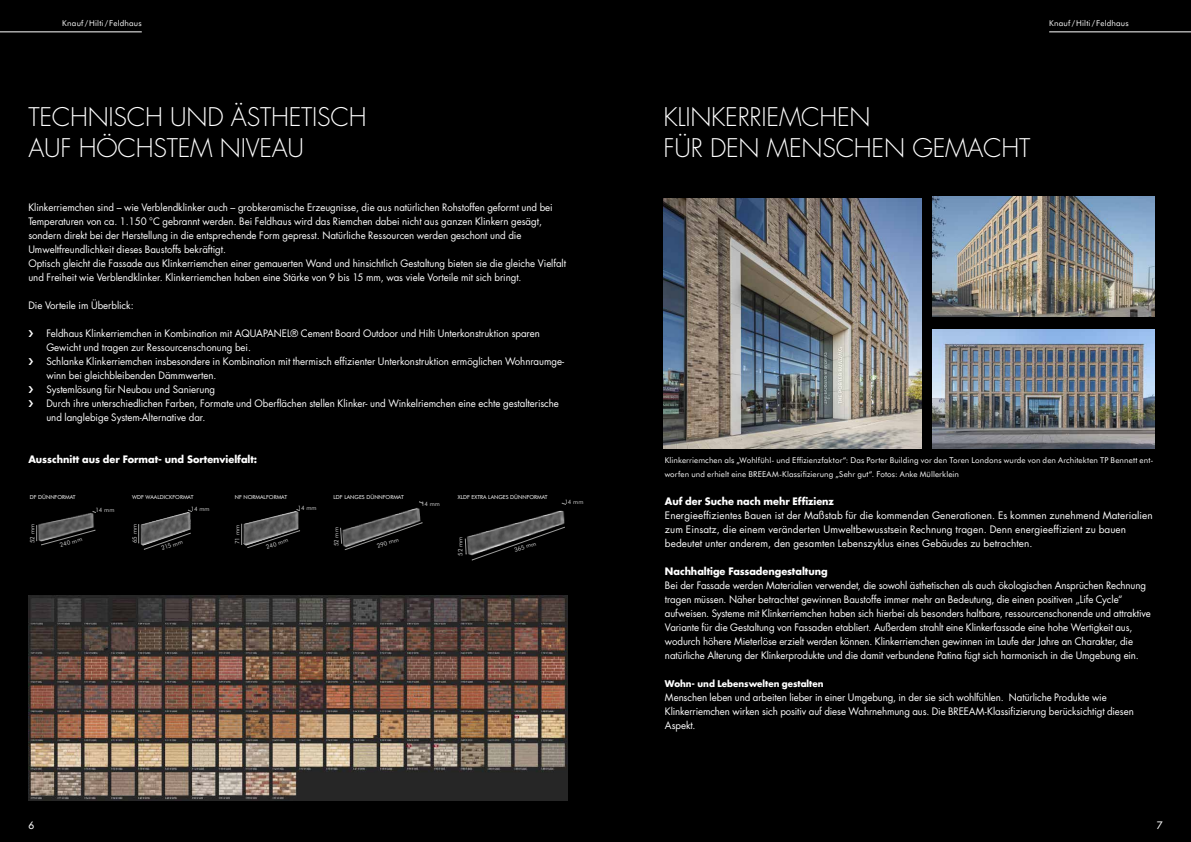
<style>
.page{position:relative;width:1191px;height:842px;background:#000}
.page>*{position:absolute;margin:0;border:0;box-sizing:border-box;transform-origin:0 0}
.t1{font:300 25px/31px "Futura Std";letter-spacing:-.01em;color:#fff}
.t2{font:10px/14px "Futura Std";letter-spacing:-.005em;color:#fff}
.t3{font:700 10px "Futura Std";letter-spacing:-.005em;color:#fff}
.t4{font:500 10px "Futura Std";color:#fff}
.t5{font:700 9px "Futura Std";color:#fff}
.t6{font:8px/14px "Futura BT";letter-spacing:.015em;color:#fff}
.t7{font:6px "Futura BT";letter-spacing:.01em;color:#d0d0d0}
.t8{font:5.5px "Futura BT";color:#fff}
</style>
<div class="page">
<hr style="left:0;top:32px;width:142px;height:1px;background:#fff">
<hr style="left:1049px;top:32px;width:142px;height:1px;background:#fff">
<svg style="left:36px;top:525px;width:1px;height:17px"></svg>
<img style="left:37px;top:511px;width:59px;height:35px">
<img style="left:143px;top:511px;width:50px;height:13px">
<svg style="left:138px;top:524px;width:53px;height:26px"></svg>
<img style="left:241px;top:509px;width:59px;height:39px">
<img style="left:370px;top:503px;width:54px;height:19px">
<img style="left:464px;top:502px;width:101px;height:59px">
<img style="left:28px;top:595px;width:539px;height:205px">
<img style="left:663px;top:199px;width:258px;height:249px">
<img style="left:932px;top:197px;width:222px;height:119px">
<img style="left:932px;top:330px;width:222px;height:119px">
<svg style="left:340px;top:522px;width:83px;height:28px"></svg>
<svg style="left:465px;top:527px;width:100px;height:33px"></svg>
<p class="t6" style="left:62px;top:16px;width:81px">Knauf / Hilti / Feldhaus</p>
<p class="t6" style="left:1049px;top:16px;width:81px">Knauf / Hilti / Feldhaus</p>
<h1 class="t1" style="left:28px;top:102px;width:340px">TECHNISCH UND ÄSTHETISCH<br>AUF HÖCHSTEM NIVEAU</h1>
<p class="t2" style="left:28px;top:200px;width:539px">Klinkerriemchen sind – wie Verblendklinker auch – grobkeramische Erzeugnisse, die aus natürlichen Rohstoffen geformt und bei Temperaturen von ca. 1.150 °C gebrannt werden. Bei Feldhaus wird das Riemchen dabei nicht aus ganzen Klinkern gesägt, sondern direkt bei der Herstellung in die entsprechende Form gepresst. Natürliche Ressourcen werden geschont und die Umweltfreundlichkeit dieses Baustoffs bekräftigt.<br>Optisch gleicht die Fassade aus Klinkerriemchen einer gemauerten Wand und hinsichtlich Gestaltung bieten sie die gleiche Vielfalt und Freiheit wie Verblendklinker. Klinkerriemchen haben eine Stärke von 9 bis 15 mm, was viele Vorteile mit sich bringt.</p>
<p class="t2" style="left:28px;top:298px;width:107px">Die Vorteile im Überblick:</p>
<p class="t2" style="left:46px;top:326px;width:519px">Feldhaus Klinkerriemchen in Kombination mit AQUAPANEL® Cement Board Outdoor und Hilti Unterkonstruktion sparen Gewicht und tragen zur Ressourcenschonung bei.<br>Schlanke Klinkerriemchen insbesondere in Kombination mit thermisch effizienter Unterkonstruktion ermöglichen Wohnraumge&shy;winn bei gleichbleibenden Dämmwerten.<br>Systemlösung für Neubau und Sanierung<br>Durch ihre unterschiedlichen Farben, Formate und Oberflächen stellen Klinker- und Winkelriemchen eine echte gestalterische und langlebige System-Alternative dar.</p>
<p class="t3" style="left:28px;top:452px;width:230px">Ausschnitt aus der Format- und Sortenvielfalt:</p>
<p class="t8" style="left:30px;top:493px;width:47px">DF DÜNNFORMAT</p>
<p class="t7" style="left:28px;top:543px;width:21px;rotate:-90deg">52 mm</p>
<p class="t7" style="left:59px;top:541px;width:24px;rotate:-15deg">240 mm</p>
<p class="t7" style="left:96px;top:506px;width:20px">14 mm</p>
<p class="t8" style="left:333px;top:493px;width:72px">LDF LANGES DÜNNFORMAT</p>
<p class="t8" style="left:132px;top:493px;width:63px">WDF WAALDICKFORMAT</p>
<p class="t8" style="left:235px;top:493px;width:54px">NF NORMALFORMAT</p>
<p class="t7" style="left:233px;top:544px;width:21px;rotate:-90deg">71 mm</p>
<p class="t7" style="left:191px;top:505px;width:20px">14 mm</p>
<p class="t7" style="left:298px;top:504px;width:20px">14 mm</p>
<p class="t7" style="left:131px;top:543px;width:21px;rotate:-90deg">65 mm</p>
<p class="t7" style="left:265px;top:543px;width:24px;rotate:-18deg">240 mm</p>
<p class="t7" style="left:332px;top:546px;width:21px;rotate:-90deg">52 mm</p>
<p class="t7" style="left:376px;top:543px;width:24px;rotate:-19deg">290 mm</p>
<p class="t7" style="left:160px;top:545px;width:24px;rotate:-19deg">215 mm</p>
<p class="t8" style="left:458px;top:493px;width:91px">XLDF EXTRA LANGES DÜNNFORMAT</p>
<p class="t7" style="left:421px;top:500px;width:20px">14 mm</p>
<p class="t7" style="left:564px;top:498px;width:20px">14 mm</p>
<p class="t7" style="left:456px;top:556px;width:21px;rotate:-90deg">52 mm</p>
<p class="t7" style="left:513px;top:547px;width:24px;rotate:-19deg">365 mm</p>
<h1 class="t1" style="left:663px;top:102px;width:368px">KLINKERRIEMCHEN<br>FÜR DEN MENSCHEN GEMACHT</h1>
<p class="t6" style="left:664px;top:453px;width:490px">Klinkerriemchen als „Wohlfühl- und Effizienzfaktor“: Das Porter Building vor den Toren Londons wurde von den Architekten TP Bennett ent&shy;worfen und erhielt eine BREEAM-Klassifizierung „Sehr gut“. Fotos: Anke Müllerklein</p>
<p class="t3" style="left:665px;top:494px;width:170px">Auf der Suche nach mehr Effizienz</p>
<p class="t2" style="left:665px;top:508px;width:489px">Energieeffizientes Bauen ist der Maßstab für die kommenden Generationen. Es kommen zunehmend Materialien zum Einsatz, die einem veränderten Umweltbewusstsein Rechnung tragen. Denn energieeffizient zu bauen bedeutet unter anderem, den gesamten Lebenszyklus eines Gebäudes zu betrachten.</p>
<p class="t3" style="left:665px;top:564px;width:164px">Nachhaltige Fassadengestaltung</p>
<p class="t2" style="left:665px;top:578px;width:487px">Bei der Fassade werden Materialien verwendet, die sowohl ästhetischen als auch ökologischen Ansprüchen Rechnung tragen müssen. Näher betrachtet gewinnen Baustoffe immer mehr an Bedeutung, die einen positiven „Life Cycle“ aufweisen. Systeme mit Klinkerriemchen haben sich hierbei als besonders haltbare, ressourcenschonende und attraktive Variante für die Gestaltung von Fassaden etabliert. Außerdem strahlt eine Klinkerfassade eine hohe Wertigkeit aus, wodurch höhere Mieterlöse erzielt werden können. Klinkerriemchen gewinnen im Laufe der Jahre an Charakter, die natürliche Alterung der Klinkerprodukte und die damit verbundene Patina fügt sich harmonisch in die Umgebung ein.</p>
<p class="t5" style="left:665px;top:678px;width:160px">Wohn- und Lebenswelten gestalten</p>
<p class="t2" style="left:665px;top:690px;width:470px">Menschen leben und arbeiten lieber in einer Umgebung, in der sie sich wohlfühlen. Natürliche Produkte wie<br>Klinkerriemchen wirken sich positiv auf diese Wahrnehmung aus. Die BREEAM-Klassifizierung berücksichtigt diesen<br>Aspekt.</p>
<p class="t4" style="left:28px;top:819px;width:7px">6</p>
<p class="t4" style="left:1156px;top:819px;width:7px">7</p>
</div>
